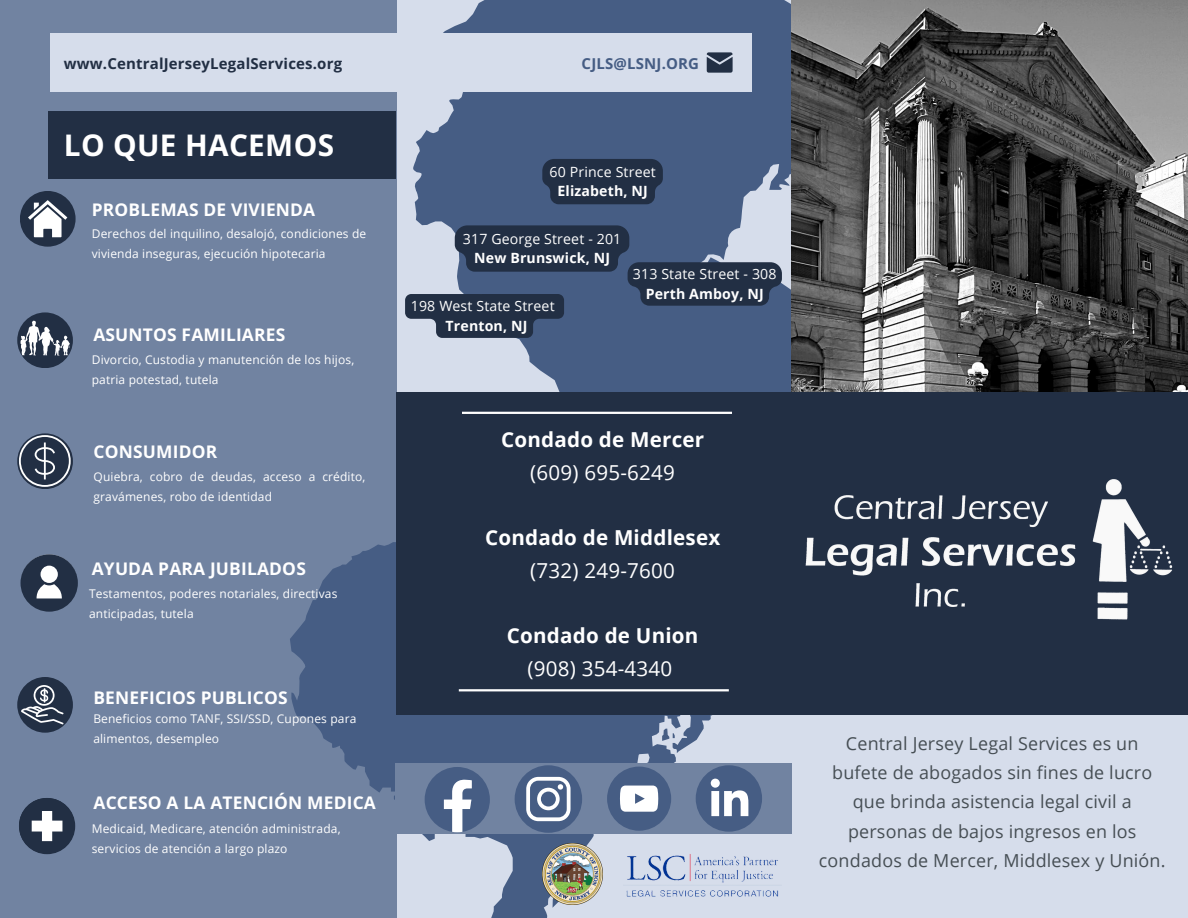
<style>
.page{position:relative;width:1188px;height:918px;background:#d6ddeb}
.page>*{position:absolute;margin:0;border:0;box-sizing:border-box;transform-origin:0 0}
.t1{font:700 29.7px "Open Sans";letter-spacing:.01em;color:#fff}
.t2{font:700 20.55px "Open Sans";letter-spacing:.01em;color:#fff}
.t3{font:20.55px "Open Sans";letter-spacing:.01em;color:#fff}
.t4{font:18px/29.2px "Open Sans";letter-spacing:.01em;color:#464e54;text-align:center}
.t5{font:700 17.4px "Open Sans";letter-spacing:.01em;color:#fff}
.t6{font:700 15px "Open Sans";letter-spacing:.01em;color:#222f44}
.t7{font:700 15px "Open Sans";letter-spacing:.01em;color:#465d84}
.t8{font:14.1px "Open Sans";letter-spacing:.01em;color:#fff}
.t9{font:700 14.1px "Open Sans";letter-spacing:.01em;color:#fff}
.t10{font:12px/20px "Open Sans";letter-spacing:.01em;color:#fff}
</style>
<div class="page">
<div style="left:0;top:0;width:396px;height:918px;background:#7183a1"></div>
<svg style="left:290px;top:0;width:502px;height:918px;fill:#465d84"></svg>
<svg style="left:662px;top:715px;width:50px;height:38px"></svg>
<img style="left:791px;top:0;width:397px;height:393px">
<div style="left:396px;top:393px;width:792px;height:322px;background:#222f44"></div>
<div style="left:51px;top:33px;width:701px;height:59px;background:#d6ddeb"></div>
<div style="left:48px;top:111px;width:348px;height:67px;background:#222f44"></div>
<div style="left:395px;top:764px;width:396px;height:70px;background:#7183a1"></div>
<hr style="left:462px;top:412px;width:270px;height:2px;background:#fff">
<hr style="left:459px;top:689px;width:270px;height:2px;background:#fff">
<img style="left:805px;top:479px;width:368px;height:141px">
<svg style="left:707px;top:52px;width:26px;height:21px"></svg>
<div style="left:17px;top:677px;width:56px;height:56px;background:#222f44;border-radius:50%"></div>
<svg style="left:17px;top:433px;width:56px;height:56px"></svg>
<div style="left:17px;top:312px;width:56px;height:56px;background:#222f44;border-radius:50%"></div>
<div style="left:20px;top:191px;width:56px;height:56px;background:#222f44;border-radius:50%"></div>
<div style="left:19px;top:798px;width:56px;height:56px;background:#222f44;border-radius:50%"></div>
<svg style="left:32px;top:811px;width:30px;height:30px"></svg>
<svg style="left:21px;top:685px;width:43px;height:39px"></svg>
<svg style="left:21px;top:554px;width:57px;height:58px"></svg>
<svg style="left:19px;top:435px;width:52px;height:52px;background:#545f72"></svg>
<svg style="left:21px;top:321px;width:49px;height:34px"></svg>
<svg style="left:28px;top:200px;width:39px;height:37px"></svg>
<svg style="left:425px;top:767px;width:65px;height:65px"></svg>
<svg style="left:515px;top:765px;width:67px;height:68px"></svg>
<svg style="left:607px;top:767px;width:64px;height:64px"></svg>
<svg style="left:696px;top:765px;width:66px;height:67px"></svg>
<img style="left:623px;top:844px;width:159px;height:67px">
<img style="left:542px;top:844px;width:61px;height:61px">
<svg style="left:405px;top:225px;width:377px;height:113px;background:#4a5a76"></svg>
<svg style="left:542px;top:159px;width:121px;height:45px;background:#243248"></svg>
<p class="t6" style="left:64px;top:53px;width:280px">www.CentralJerseyLegalServices.org</p>
<p class="t7" style="left:582px;top:53px;width:119px">CJLS@LSNJ.ORG</p>
<p class="t1" style="left:64px;top:124px;width:272px">LO QUE HACEMOS</p>
<p class="t5" style="left:92px;top:197px;width:225px">PROBLEMAS DE VIVIENDA</p>
<p class="t10" style="left:92px;top:224px;width:276px">Derechos del inquilino, desalojó, condiciones de vivienda inseguras, ejecución hipotecaria</p>
<p class="t5" style="left:93px;top:323px;width:193px">ASUNTOS FAMILIARES</p>
<p class="t10" style="left:92px;top:350px;width:264px">Divorcio, Custodia y manutención de los hijos, patria potestad, tutela</p>
<p class="t5" style="left:94px;top:439px;width:125px">CONSUMIDOR</p>
<p class="t10" style="left:94px;top:467px;width:273px">Quiebra, cobro de deudas, acceso a crédito, gravámenes, robo de identidad</p>
<p class="t5" style="left:92px;top:557px;width:216px">AYUDA PARA JUBILADOS</p>
<p class="t10" style="left:89px;top:583px;width:250px">Testamentos, poderes notariales, directivas anticipadas, tutela</p>
<p class="t5" style="left:93px;top:685px;width:196px">BENEFICIOS PUBLICOS</p>
<p class="t10" style="left:93px;top:708px;width:265px">Beneficios como TANF, SSI/SSD, Cupones para alimentos, desempleo</p>
<p class="t5" style="left:94px;top:790px;width:284px">ACCESO A LA ATENCIÓN MEDICA</p>
<p class="t10" style="left:92px;top:818px;width:250px">Medicaid, Medicare, atención administrada, servicios de atención a largo plazo</p>
<p class="t8" style="left:550px;top:162px;width:108px">60 Prince Street</p>
<p class="t9" style="left:557px;top:181px;width:92px">Elizabeth, NJ</p>
<p class="t8" style="left:463px;top:229px;width:160px">317 George Street - 201</p>
<p class="t9" style="left:474px;top:248px;width:137px">New Brunswick, NJ</p>
<p class="t8" style="left:411px;top:296px;width:145px">198 West State Street</p>
<p class="t9" style="left:446px;top:316px;width:83px">Trenton, NJ</p>
<p class="t8" style="left:633px;top:264px;width:145px">313 State Street - 308</p>
<p class="t9" style="left:646px;top:284px;width:120px">Perth Amboy, NJ</p>
<p class="t2" style="left:501px;top:426px;width:205px">Condado de Mercer</p>
<p class="t3" style="left:530px;top:458px;width:146px">(609) 695-6249</p>
<p class="t2" style="left:485px;top:523px;width:237px">Condado de Middlesex</p>
<p class="t3" style="left:530px;top:556px;width:146px">(732) 249-7600</p>
<p class="t2" style="left:507px;top:621px;width:193px">Condado de Union</p>
<p class="t3" style="left:527px;top:654px;width:146px">(908) 354-4340</p>
<p class="t4" style="left:819px;top:728px;width:348px">Central Jersey Legal Services es un bufete de abogados sin fines de lucro que brinda asistencia legal civil a personas de bajos ingresos en los condados de Mercer, Middlesex y Unión.</p>
</div>
